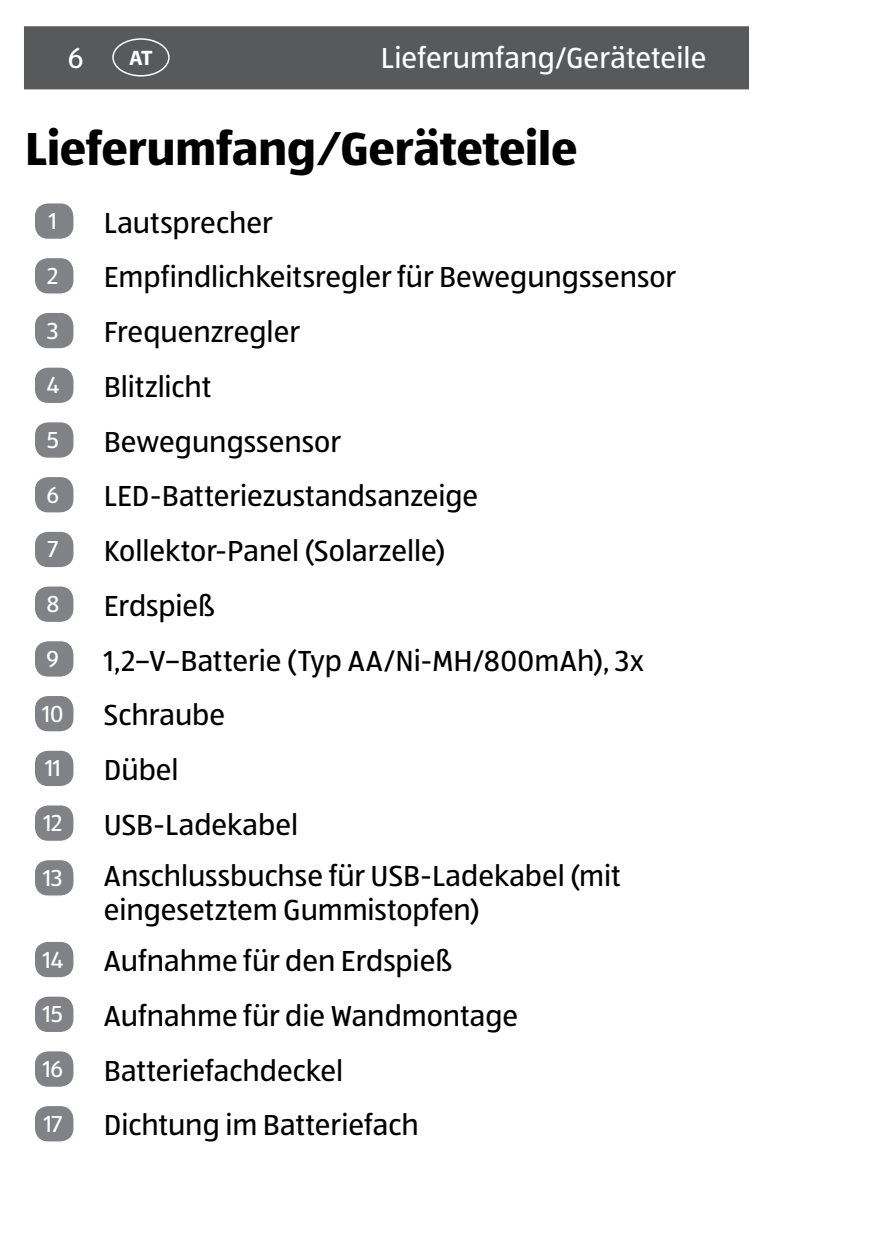
<style>
.page{position:relative;width:893px;height:1259px;background:#fff}
.page>*{position:absolute;margin:0;border:0;box-sizing:border-box;transform-origin:0 0}
.t1{font:700 48px "ALDISUEDOT";color:#000}
.t2{font:30px/34.5px "ALDISUEDOT";color:#000}
.t3{font:30px "ALDISUEDOT";letter-spacing:.005em;color:#fff}
.t4{font:24px "ALDISUEDOT";color:#fff}
.t5{font:700 21px "Myriad Pro";color:#fff}
</style>
<div class="page">
<div style="left:34px;top:203px;width:40px;height:36px;background:#808285;border-radius:14px"></div>
<div style="left:34px;top:202px;width:41px;height:38px;border:1px solid #fff;border-radius:14px"></div>
<div style="left:34px;top:257px;width:40px;height:37px;background:#808285;border-radius:14px"></div>
<div style="left:34px;top:257px;width:41px;height:38px;border:1px solid #fff;border-radius:14px"></div>
<div style="left:34px;top:312px;width:40px;height:37px;background:#808285;border-radius:14px"></div>
<div style="left:34px;top:312px;width:41px;height:37px;border:1px solid #fff;border-radius:14px"></div>
<div style="left:34px;top:367px;width:40px;height:36px;background:#808285;border-radius:14px"></div>
<div style="left:34px;top:366px;width:41px;height:38px;border:1px solid #fff;border-radius:14px"></div>
<div style="left:34px;top:422px;width:40px;height:36px;background:#808285;border-radius:14px"></div>
<div style="left:34px;top:421px;width:41px;height:38px;border:1px solid #fff;border-radius:14px"></div>
<div style="left:34px;top:476px;width:40px;height:37px;background:#808285;border-radius:14px"></div>
<div style="left:34px;top:476px;width:41px;height:37px;border:1px solid #fff;border-radius:14px"></div>
<div style="left:34px;top:531px;width:40px;height:37px;background:#808285;border-radius:14px"></div>
<div style="left:34px;top:530px;width:41px;height:38px;border:1px solid #fff;border-radius:14px"></div>
<div style="left:34px;top:586px;width:40px;height:36px;background:#808285;border-radius:14px"></div>
<div style="left:34px;top:585px;width:41px;height:38px;border:1px solid #fff;border-radius:14px"></div>
<div style="left:34px;top:640px;width:40px;height:37px;background:#808285;border-radius:14px"></div>
<div style="left:34px;top:640px;width:41px;height:38px;border:1px solid #fff;border-radius:14px"></div>
<div style="left:34px;top:695px;width:40px;height:37px;background:#808285;border-radius:14px"></div>
<div style="left:34px;top:695px;width:41px;height:37px;border:1px solid #fff;border-radius:14px"></div>
<div style="left:34px;top:750px;width:40px;height:36px;background:#808285;border-radius:14px"></div>
<div style="left:34px;top:749px;width:41px;height:38px;border:1px solid #fff;border-radius:14px"></div>
<div style="left:34px;top:805px;width:40px;height:36px;background:#808285;border-radius:14px"></div>
<div style="left:34px;top:804px;width:41px;height:38px;border:1px solid #fff;border-radius:14px"></div>
<div style="left:34px;top:859px;width:40px;height:37px;background:#808285;border-radius:14px"></div>
<div style="left:34px;top:859px;width:41px;height:37px;border:1px solid #fff;border-radius:14px"></div>
<div style="left:34px;top:941px;width:40px;height:37px;background:#808285;border-radius:14px"></div>
<div style="left:34px;top:940px;width:41px;height:38px;border:1px solid #fff;border-radius:14px"></div>
<div style="left:34px;top:996px;width:40px;height:36px;background:#808285;border-radius:14px"></div>
<div style="left:34px;top:995px;width:41px;height:38px;border:1px solid #fff;border-radius:14px"></div>
<div style="left:34px;top:1050px;width:40px;height:37px;background:#808285;border-radius:14px"></div>
<div style="left:34px;top:1050px;width:41px;height:38px;border:1px solid #fff;border-radius:14px"></div>
<div style="left:34px;top:1105px;width:40px;height:37px;background:#808285;border-radius:14px"></div>
<div style="left:34px;top:1105px;width:41px;height:37px;border:1px solid #fff;border-radius:14px"></div>
<div style="left:24px;top:26px;width:725px;height:64px;background:#58595b"></div>
<div style="left:112px;top:38px;width:58px;height:39px;border:2px solid #fafdff;border-radius:50%"></div>
<p class="t3" style="left:68px;top:38px;width:17px">6</p>
<p class="t5" style="left:129px;top:44px;width:25px">AT</p>
<p class="t3" style="left:381px;top:38px;width:327px">Lieferumfang/Geräteteile</p>
<h1 class="t1" style="left:25px;top:116px;width:554px">Lieferumfang/Geräteteile</h1>
<p class="t4" style="left:49px;top:205px;width:9px">1</p>
<p class="t2" style="left:104px;top:204px;width:170px">Lautsprecher</p>
<p class="t4" style="left:48px;top:260px;width:12px">2</p>
<p class="t2" style="left:104px;top:259px;width:574px">Empfindlichkeitsregler für Bewegungssensor</p>
<p class="t4" style="left:47px;top:315px;width:13px">3</p>
<p class="t2" style="left:104px;top:314px;width:198px">Frequenzregler</p>
<p class="t4" style="left:47px;top:370px;width:14px">4</p>
<p class="t2" style="left:104px;top:369px;width:109px">Blitzlicht</p>
<p class="t4" style="left:47px;top:424px;width:14px">5</p>
<p class="t2" style="left:104px;top:423px;width:239px">Bewegungssensor</p>
<p class="t4" style="left:47px;top:479px;width:14px">6</p>
<p class="t2" style="left:104px;top:478px;width:376px">LED-Batteriezustandsanzeige</p>
<p class="t4" style="left:48px;top:534px;width:12px">7</p>
<p class="t2" style="left:104px;top:533px;width:343px">Kollektor-Panel (Solarzelle)</p>
<p class="t4" style="left:46px;top:588px;width:15px">8</p>
<p class="t2" style="left:104px;top:587px;width:113px">Erdspieß</p>
<p class="t4" style="left:47px;top:643px;width:14px">9</p>
<p class="t2" style="left:104px;top:642px;width:542px">1,2–V–Batterie (Typ AA/Ni-MH/800mAh), 3x</p>
<p class="t4" style="left:42px;top:698px;width:23px">10</p>
<p class="t2" style="left:104px;top:697px;width:123px">Schraube</p>
<p class="t4" style="left:45px;top:752px;width:17px">11</p>
<p class="t2" style="left:104px;top:751px;width:76px">Dübel</p>
<p class="t4" style="left:44px;top:807px;width:20px">12</p>
<p class="t2" style="left:104px;top:806px;width:196px">USB-Ladekabel</p>
<p class="t4" style="left:43px;top:862px;width:21px">13</p>
<p class="t2" style="left:104px;top:857px;width:519px">Anschlussbuchse für USB-Ladekabel (mit eingesetztem Gummistopfen)</p>
<p class="t4" style="left:43px;top:944px;width:21px">14</p>
<p class="t2" style="left:104px;top:943px;width:350px">Aufnahme für den Erdspieß</p>
<p class="t4" style="left:43px;top:998px;width:22px">15</p>
<p class="t2" style="left:104px;top:997px;width:416px">Aufnahme für die Wandmontage</p>
<p class="t4" style="left:43px;top:1053px;width:22px">16</p>
<p class="t2" style="left:104px;top:1052px;width:241px">Batteriefachdeckel</p>
<p class="t4" style="left:44px;top:1108px;width:20px">17</p>
<p class="t2" style="left:104px;top:1107px;width:317px">Dichtung im Batteriefach</p>
</div>
